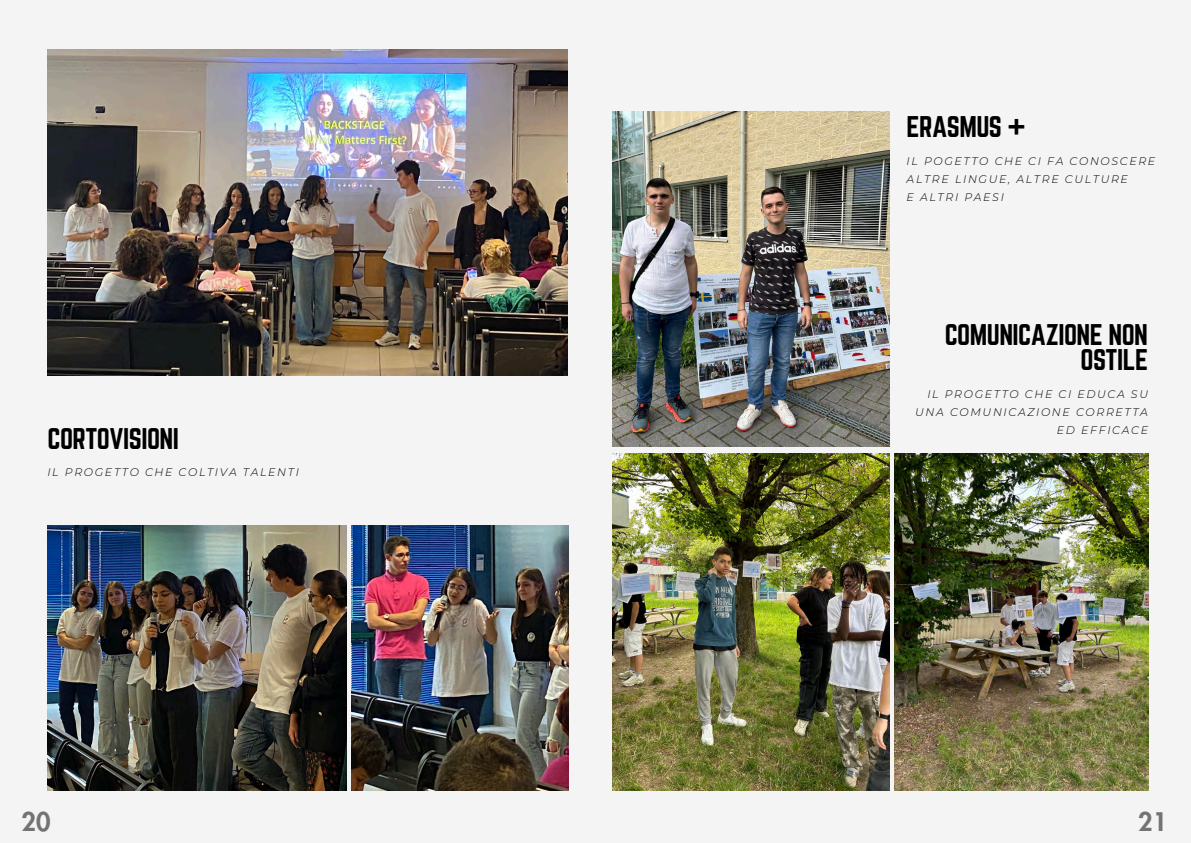
<style>
.page{position:relative;width:1191px;height:843px;background:#fff}
.page>*{position:absolute;margin:0;border:0;box-sizing:border-box;transform-origin:0 0}
.t1{font:26.1px/25.5px "Norwester";letter-spacing:-.02em;color:#000;text-align:right}
.t2{font:800 25px "Futura LT Pro";color:#737373}
.t3{font:italic 300 11px/18px "Montserrat";letter-spacing:.15em;color:#000;text-align:right}
</style>
<div class="page">
<div style="left:0;top:0;width:1190px;height:842px;background:#f4f4f4"></div>
<img style="left:612px;top:111px;width:277px;height:335px">
<img style="left:612px;top:453px;width:277px;height:337px">
<img style="left:894px;top:453px;width:253px;height:337px">
<img style="left:47px;top:50px;width:521px;height:326px">
<img style="left:47px;top:525px;width:299px;height:265px">
<img style="left:351px;top:525px;width:217px;height:265px">
<p class="t1" style="left:47px;top:425px;width:133px">CORTOVISIONI</p>
<p class="t3" style="left:47px;top:463px;width:253px">IL PROGETTO CHE COLTIVA TALENTI</p>
<p class="t1" style="left:906px;top:114px;width:121px">ERASMUS +</p>
<p class="t3" style="left:906px;top:151px;width:250px">IL POGETTO CHE CI FA CONOSCERE</p>
<p class="t3" style="left:906px;top:169px;width:223px">ALTRE LINGUE, ALTRE CULTURE</p>
<h1 class="t3" style="left:906px;top:187px;width:99px">E ALTRI PAESI</h1>
<p class="t1" style="left:944px;top:321px;width:205px">COMUNICAZIONE NON<br>OSTILE</p>
<p class="t3" style="left:915px;top:384px;width:234px">IL PROGETTO CHE CI EDUCA SU<br>UNA COMUNICAZIONE CORRETTA<br>ED EFFICACE</p>
<p class="t2" style="left:22px;top:809px;width:30px">20</p>
<h1 class="t2" style="left:1138px;top:809px;width:30px">21</h1>
</div>
